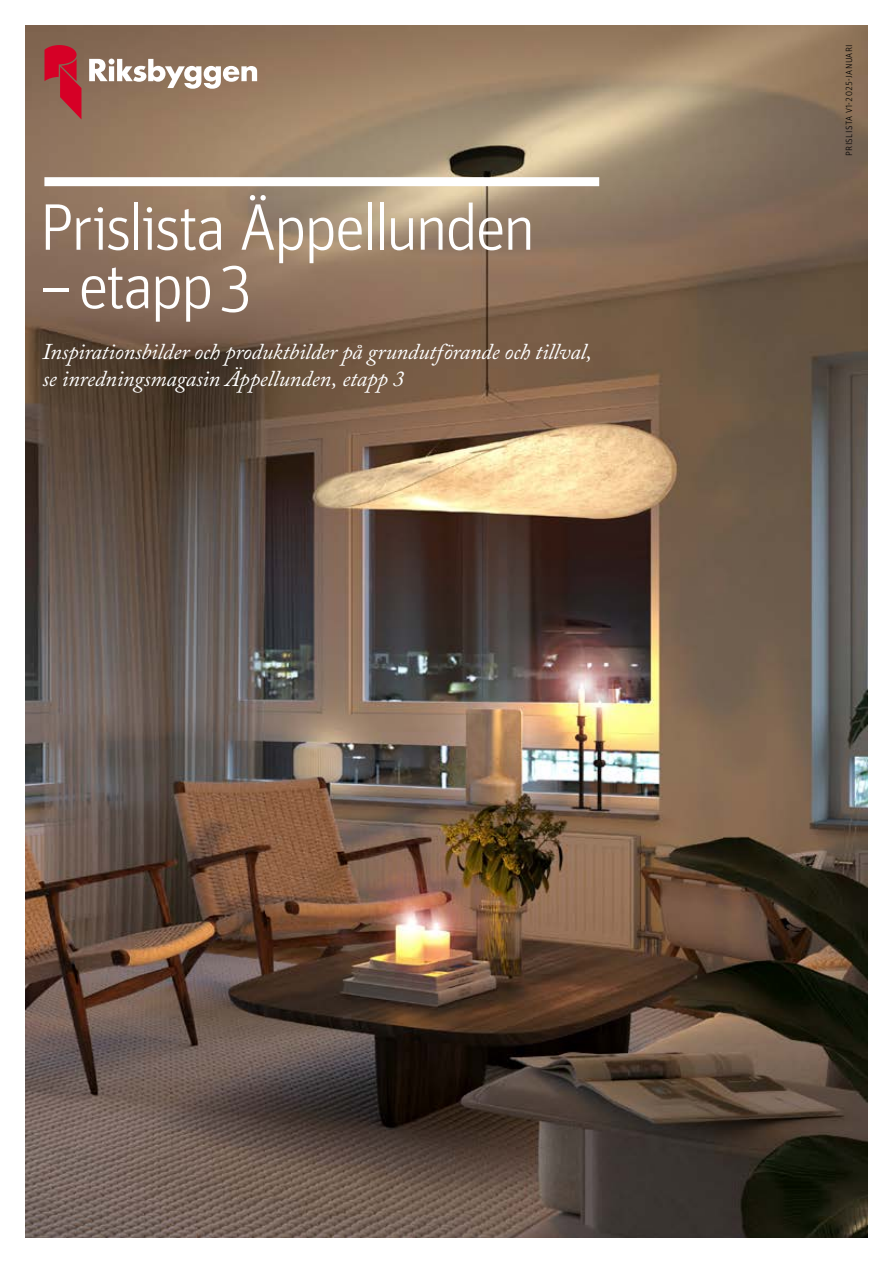
<style>
.page{position:relative;width:893px;height:1263px;background:#fff}
.page>*{position:absolute;margin:0;border:0;box-sizing:border-box;transform-origin:0 0}
.t1{font:300 66px "Unit OTRB";letter-spacing:-.055em;color:#fff}
.t2{font:italic 22.5px/27px "Adobe Caslon Pro";letter-spacing:-.01em;color:#fff}
.t3{font:300 9px "Unit OTRB";letter-spacing:.04em;color:#000}
</style>
<div class="page">
<img style="left:26px;top:26px;width:841px;height:1211px">
<svg style="left:89px;top:59px;width:168px;height:30px"></svg>
<svg style="left:45px;top:45px;width:36px;height:74px;background:#b42f3b"></svg>
<div style="left:44px;top:177px;width:555px;height:9px;background:#fff"></div>
<h1 class="t1" style="left:39px;top:188px;width:498px">Prislista Äppellunden</h1>
<h1 class="t1" style="left:39px;top:247px;width:214px">– etapp 3</h1>
<p class="t2" style="left:43px;top:338px;width:551px">Inspirationsbilder och produktbilder på grundutförande och tillval, se inredningsmagasin Äppellunden, etapp 3</p>
<p class="t3" style="left:844px;top:156px;width:113px;rotate:-90deg">PRISLISTA V1-2025-JANUARI</p>
</div>
